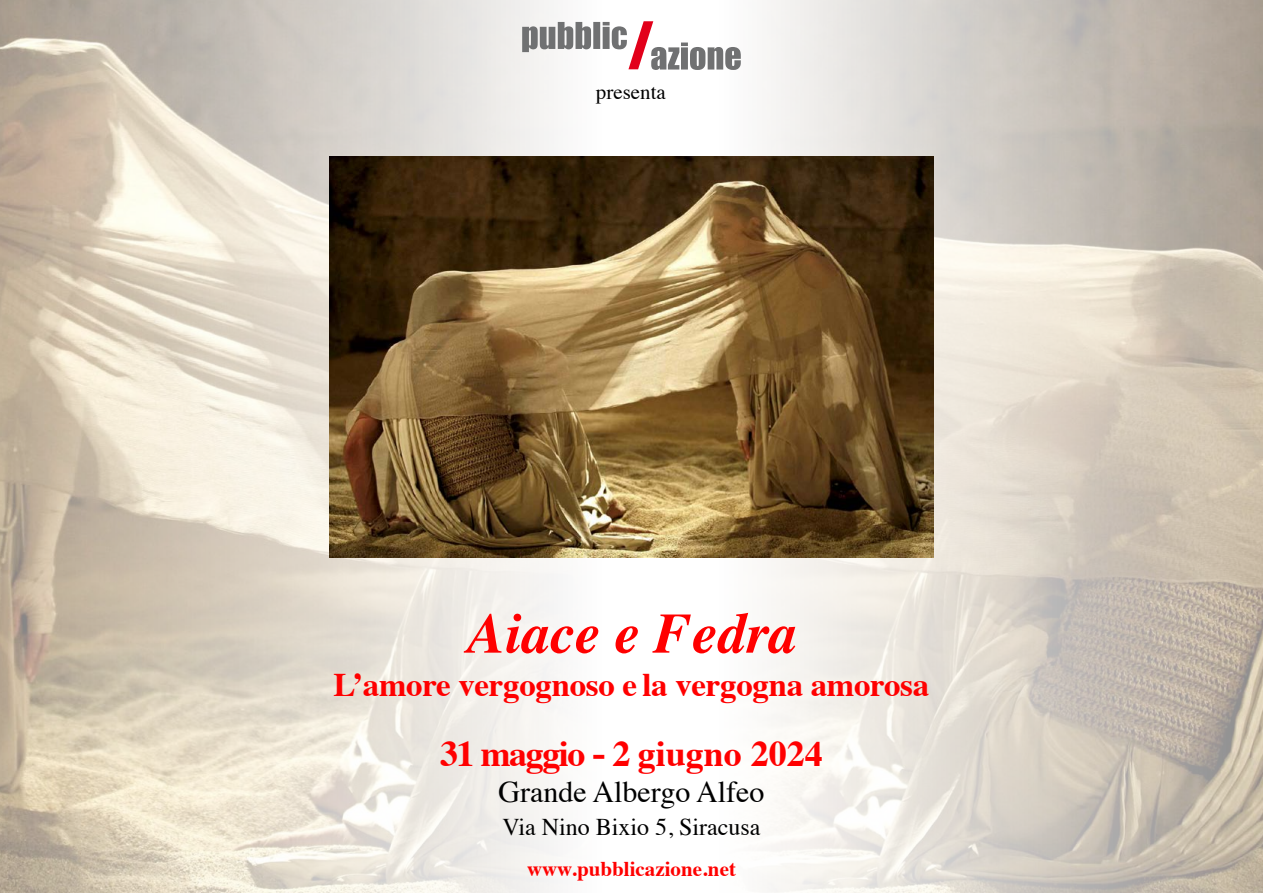
<style>
.page{position:relative;width:1263px;height:893px;background:#fff}
.page>*{position:absolute;margin:0;border:0;box-sizing:border-box;transform-origin:0 0}
.t1{font:italic 700 57px "Times";color:#f00}
.t2{font:700 36px "Times";color:#f00}
.t3{font:700 33px "Times";letter-spacing:-.01em;color:#f00}
.t4{font:30px "Times";color:#000}
.t5{font:24px "Times";color:#000}
.t6{font:700 21px "Times";color:#f00}
.t7{font:21px "Times";color:#000}
</style>
<div class="page">
<img style="left:664px;top:0;width:599px;height:893px">
<img style="left:0;top:0;width:603px;height:893px">
<img style="left:330px;top:157px;width:603px;height:401px">
<svg style="left:522px;top:21px;width:219px;height:49px"></svg>
<p class="t7" style="left:596px;top:73px;width:71px">presenta</p>
<h1 class="t1" style="left:467px;top:580px;width:331px">Aiace e Fedra</h1>
<p class="t3" style="left:333px;top:653px;width:597px">L’amore vergognoso e la vergogna amorosa</p>
<p class="t2" style="left:440px;top:720px;width:384px">31 maggio - 2 giugno 2024</p>
<p class="t4" style="left:498px;top:764px;width:268px">Grande Albergo Alfeo</p>
<p class="t5" style="left:502px;top:805px;width:259px">Via Nino Bixio 5, Siracusa</p>
<p class="t6" style="left:527px;top:848px;width:210px">www.pubblicazione.net</p>
</div>
